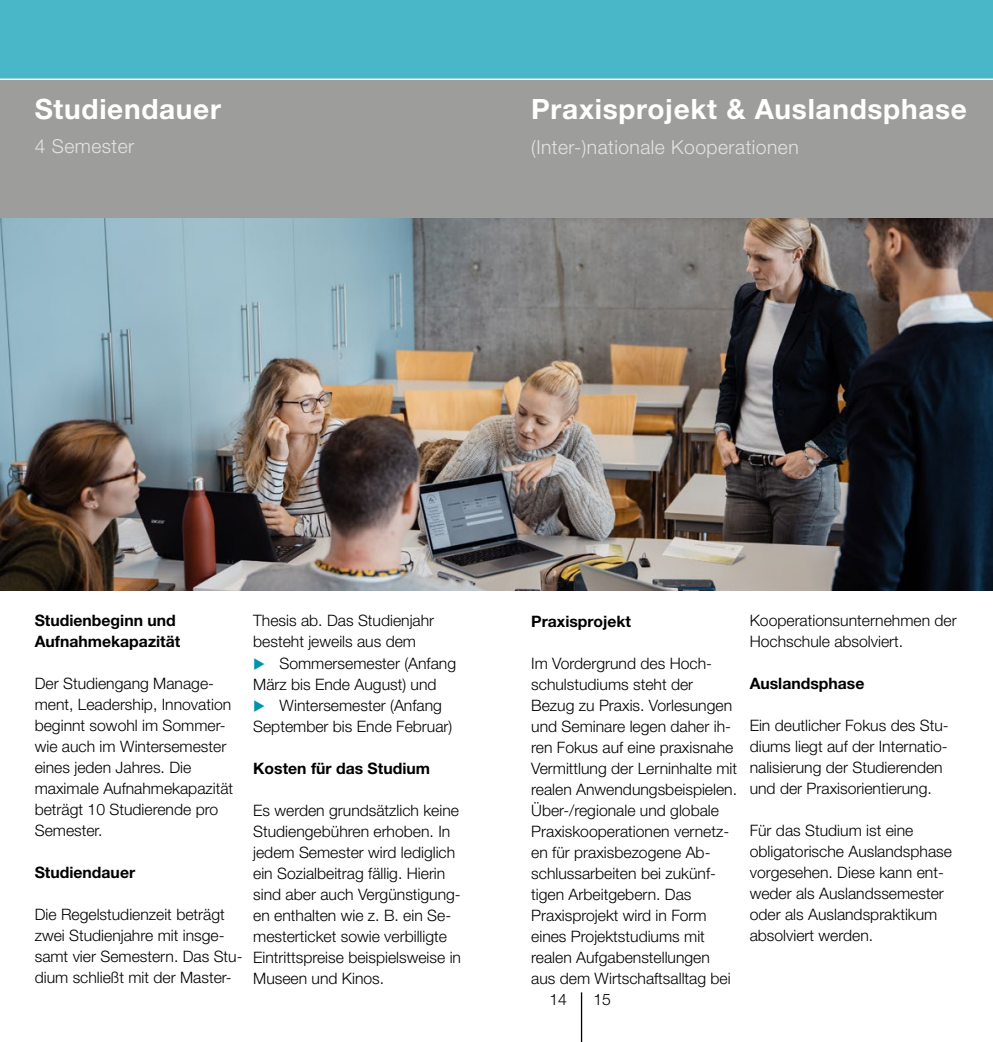
<style>
.page{position:relative;width:993px;height:1042px;background:#fff}
.page>*{position:absolute;margin:0;border:0;box-sizing:border-box;transform-origin:0 0}
.t1{font:700 28px "Helvetica Neue LT Std";letter-spacing:.025em;color:#fff}
.t2{font:300 19.25px "Helvetica Neue LT Std";letter-spacing:.025em;color:#e3e3e3}
.t3{font:300 15.75px/21px "Helvetica Neue LT Std";color:#000}
.t4{font:700 15.75px/21px "Helvetica Neue LT Std";color:#000}
.s1{color:#0094aa}
</style>
<div class="page">
<div style="left:0;top:80px;width:992px;height:139px;background:#9d9d9c"></div>
<div style="left:0;top:0;width:992px;height:79px;background:#49b7c8"></div>
<hr style="left:580px;top:992px;width:2px;height:50px;background:#000">
<img style="left:0;top:219px;width:992px;height:372px">
<h1 class="t1" style="left:35px;top:92px;width:188px">Studiendauer</h1>
<h1 class="t1" style="left:531px;top:92px;width:437px">Praxisprojekt &amp; Auslandsphase</h1>
<p class="t2" style="left:35px;top:134px;width:101px">4 Semester</p>
<p class="t2" style="left:531px;top:135px;width:269px">(Inter-)nationale Kooperationen</p>
<p class="t4" style="left:35px;top:610px;width:147px">Studienbeginn und<br>Aufnahmekapazität</p>
<p class="t3" style="left:35px;top:673px;width:200px">Der Studiengang Manage&shy;ment, Leadership, Innovation beginnt sowohl im Sommer&shy;wie auch im Wintersemester eines jeden Jahres. Die maximale Aufnahmekapazität beträgt 10 Studierende pro<br>Semester.</p>
<p class="t4" style="left:35px;top:862px;width:102px">Studiendauer</p>
<p class="t3" style="left:35px;top:904px;width:209px">Die Regelstudienzeit beträgt zwei Studienjahre mit insge&shy;samt vier Semestern. Das Stu&shy;dium schließt mit der Master-</p>
<p class="t3" style="left:253px;top:610px;width:182px">Thesis ab. Das Studienjahr besteht jeweils aus dem</p>
<p class="t3" style="left:253px;top:652px;width:204px"><span class="s1">◆</span> Sommersemester (Anfang<br>März bis Ende August) und</p>
<p class="t3" style="left:253px;top:694px;width:200px"><span class="s1">◆</span> Wintersemester (Anfang<br>September bis Ende Februar)</p>
<p class="t4" style="left:253px;top:757px;width:178px">Kosten für das Studium</p>
<p class="t3" style="left:253px;top:799px;width:209px">Es werden grundsätzlich keine<br>Studiengebühren erhoben. In jedem Semester wird lediglich ein Sozialbeitrag fällig. Hierin sind aber auch Vergünstigung&shy;en enthalten wie z. B. ein Se&shy;mesterticket sowie verbilligte<br>Eintrittspreise beispielsweise in<br>Museen und Kinos.</p>
<p class="t4" style="left:531px;top:610px;width:101px">Praxisprojekt</p>
<p class="t3" style="left:531px;top:652px;width:207px">Im Vordergrund des Hoch&shy;schulstudiums steht der<br>Bezug zu Praxis. Vorlesungen und Seminare legen daher ih&shy;ren Fokus auf eine praxisnahe<br>Vermittlung der Lerninhalte mit realen Anwendungsbeispielen.<br>Über-/regionale und globale<br>Praxiskooperationen vernetz&shy;en für praxisbezogene Ab&shy;schlussarbeiten bei zukünf&shy;tigen Arbeitgebern. Das<br>Praxisprojekt wird in Form eines Projektstudiums mit realen Aufgabenstellungen aus dem Wirtschaftsalltag bei</p>
<p class="t3" style="left:549px;top:989px;width:19px">14</p>
<p class="t3" style="left:593px;top:989px;width:19px">15</p>
<p class="t3" style="left:749px;top:610px;width:208px">Kooperationsunternehmen der<br>Hochschule absolviert.</p>
<p class="t4" style="left:749px;top:673px;width:116px">Auslandsphase</p>
<p class="t3" style="left:749px;top:715px;width:200px">Ein deutlicher Fokus des Stu&shy;diums liegt auf der Internatio&shy;nalisierung der Studierenden und der Praxisorientierung.</p>
<p class="t3" style="left:749px;top:820px;width:204px">Für das Studium ist eine obligatorische Auslandsphase vorgesehen. Diese kann ent&shy;weder als Auslandssemester oder als Auslandspraktikum absolviert werden.</p>
</div>
